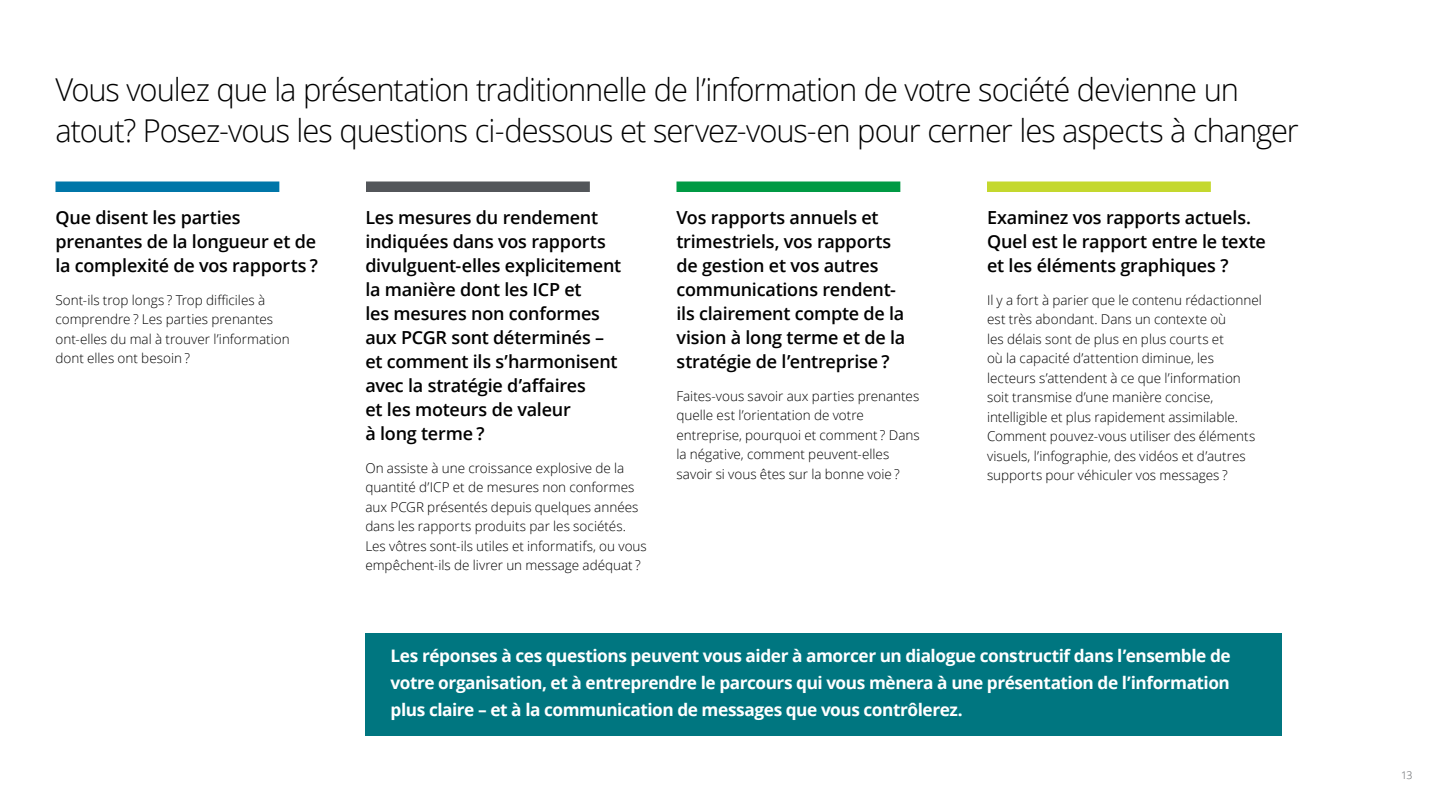
<style>
.page{position:relative;width:1440px;height:810px;background:#fff}
.page>*{position:absolute;margin:0;border:0;box-sizing:border-box;transform-origin:0 0}
.t1{font:300 31.5px/40.5px "Open Sans";letter-spacing:-.03em;color:#000}
.t2{font:600 18px/24px "Open Sans";letter-spacing:-.01em;color:#000}
.t3{font:700 17.25px/27px "Open Sans";letter-spacing:-.025em;color:#fff;text-align:justify}
.t4{font:300 13.5px/19.5px "Open Sans";color:#000}
.t5{font:300 10.5px "Open Sans";color:#53565a}
</style>
<div class="page">
<div style="left:365px;top:633px;width:917px;height:103px;background:#007680"></div>
<div style="left:56px;top:182px;width:223px;height:10px;background:#0076a8"></div>
<div style="left:366px;top:182px;width:224px;height:10px;background:#53565a"></div>
<div style="left:676px;top:182px;width:224px;height:10px;background:#009a44"></div>
<div style="left:987px;top:182px;width:224px;height:10px;background:#c4d82e"></div>
<h1 class="t1" style="left:56px;top:69px;width:1245px">Vous voulez que la présentation traditionnelle de l’information de votre société devienne un atout? Posez-vous les questions ci-dessous et servez-vous-en pour cerner les aspects à changer</h1>
<h2 class="t2" style="left:56px;top:205px;width:264px">Que disent les parties prenantes de la longueur et de la complexité de vos rapports ?</h2>
<p class="t4" style="left:56px;top:290px;width:236px">Sont-ils trop longs ? Trop difficiles à comprendre ? Les parties prenantes ont-elles du mal à trouver l’information dont elles ont besoin ?</p>
<p class="t2" style="left:365px;top:205px;width:257px">Les mesures du rendement indiquées dans vos rapports divulguent-elles explicitement la manière dont les ICP et<br>les mesures non conformes aux PCGR sont déterminés – et comment ils s’harmonisent avec la stratégie d’affaires<br>et les moteurs de valeur<br>à long terme ?</p>
<p class="t4" style="left:365px;top:458px;width:283px">On assiste à une croissance explosive de la quantité d’ICP et de mesures non conformes aux PCGR présentés depuis quelques années dans les rapports produits par les sociétés.<br>Les vôtres sont-ils utiles et informatifs, ou vous empêchent-ils de livrer un message adéquat ?</p>
<h2 class="t2" style="left:676px;top:205px;width:230px">Vos rapports annuels et trimestriels, vos rapports de gestion et vos autres communications rendent&shy;ils clairement compte de la vision à long terme et de la stratégie de l’entreprise ?</h2>
<p class="t4" style="left:676px;top:386px;width:245px">Faites-vous savoir aux parties prenantes quelle est l’orientation de votre entreprise, pourquoi et comment ? Dans la négative, comment peuvent-elles savoir si vous êtes sur la bonne voie ?</p>
<h2 class="t2" style="left:987px;top:205px;width:280px">Examinez vos rapports actuels.<br>Quel est le rapport entre le texte et les éléments graphiques ?</h2>
<p class="t4" style="left:987px;top:290px;width:276px">Il y a fort à parier que le contenu rédactionnel est très abondant. Dans un contexte où<br>les délais sont de plus en plus courts et<br>où la capacité d’attention diminue, les lecteurs s’attendent à ce que l’information soit transmise d’une manière concise, intelligible et plus rapidement assimilable.<br>Comment pouvez-vous utiliser des éléments visuels, l’infographie, des vidéos et d’autres supports pour véhiculer vos messages ?</p>
<p class="t3" style="left:391px;top:642px;width:842px">Les réponses à ces questions peuvent vous aider à amorcer un dialogue constructif dans l’ensemble de votre organisation, et à entreprendre le parcours qui vous mènera à une présentation de l’information plus claire – et à la communication de messages que vous contrôlerez.</p>
<p class="t5" style="left:1401px;top:768px;width:13px">13</p>
</div>
